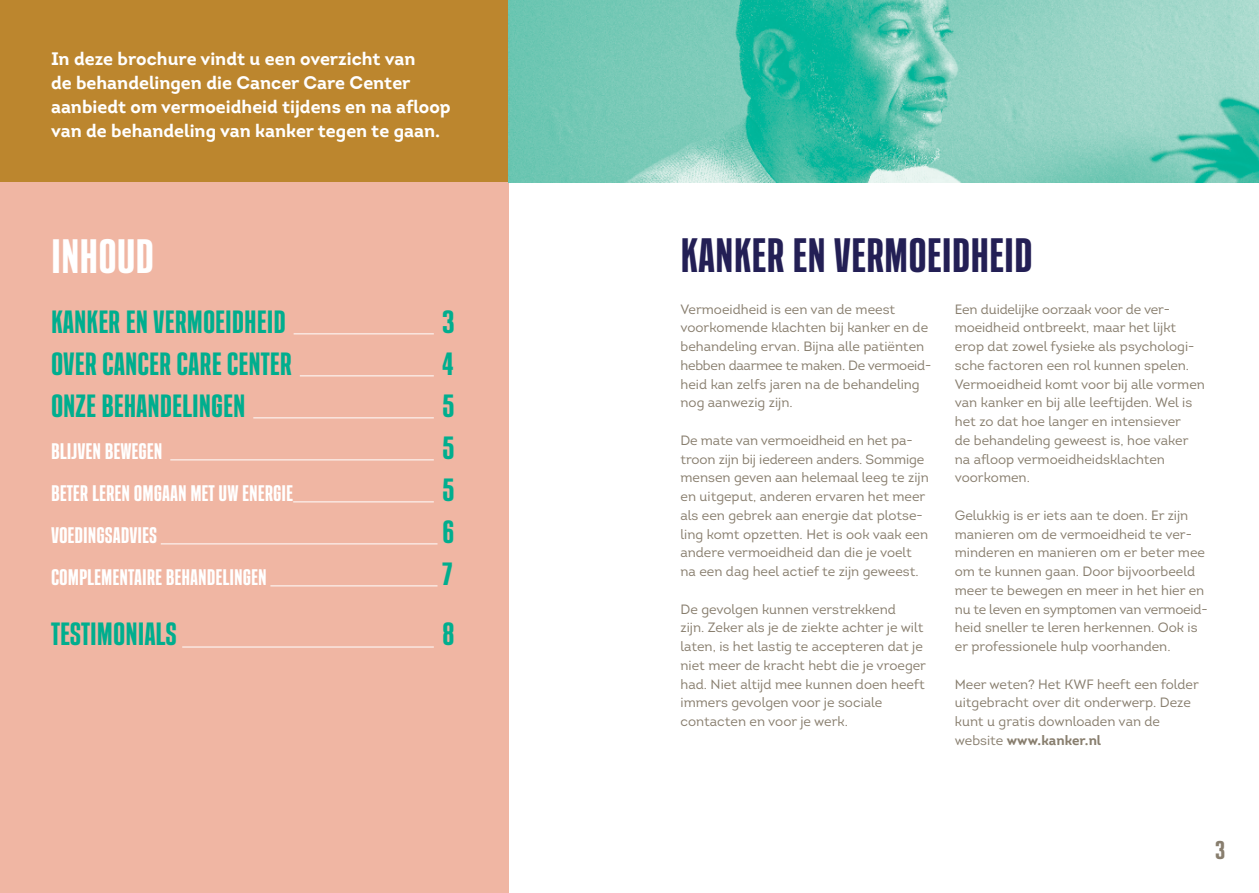
<style>
.page{position:relative;width:1259px;height:893px;background:#fff}
.page>*{position:absolute;margin:0;border:0;box-sizing:border-box;transform-origin:0 0}
.t1{font:800 condensed 45px "HK Compression";color:#231f55}
.t2{font:800 condensed 45px "HK Compression";color:#fff}
.t3{font:800 condensed 30px "HK Compression";color:#00ae8e}
.t4{font:800 condensed 24px "HK Compression";color:#887e6e}
.t5{font:800 condensed 21px "HK Compression";color:#fff}
.t6{font:700 18px/24px "Intro";color:#fff}
.t7{font:13.5px/18.8px "Intro";color:#887e6e}
.s1{font-weight:700}
</style>
<div class="page">
<div style="left:0;top:0;width:508px;height:182px;background:#bc862e"></div>
<div style="left:0;top:182px;width:508px;height:711px;background:#f0b6a3"></div>
<hr style="left:294px;top:333px;width:140px;height:1px;background:#fff">
<hr style="left:300px;top:375px;width:134px;height:1px;background:#fff">
<hr style="left:253px;top:417px;width:181px;height:1px;background:#fff">
<hr style="left:170px;top:459px;width:264px;height:1px;background:#fff">
<hr style="left:293px;top:501px;width:141px;height:1px;background:#fff">
<hr style="left:161px;top:543px;width:276px;height:1px;background:#fff">
<hr style="left:270px;top:585px;width:167px;height:1px;background:#fff">
<hr style="left:182px;top:647px;width:252px;height:1px;background:#fff">
<img style="left:508px;top:0;width:751px;height:182px">
<h3 class="t6" style="left:51px;top:46px;width:401px">In deze brochure vindt u een overzicht van<br>de behandelingen die Cancer Care Center aanbiedt om vermoeidheid tijdens en na afloop van de behandeling van kanker tegen te gaan.</h3>
<h1 class="t2" style="left:51px;top:227px;width:105px">INHOUD</h1>
<h2 class="t3" style="left:51px;top:303px;width:236px">KANKER EN VERMOEIDHEID</h2>
<h2 class="t3" style="left:442px;top:303px;width:13px">3</h2>
<h2 class="t3" style="left:51px;top:345px;width:242px">OVER CANCER CARE CENTER</h2>
<h2 class="t3" style="left:442px;top:345px;width:12px">4</h2>
<h2 class="t3" style="left:51px;top:387px;width:196px">ONZE BEHANDELINGEN</h2>
<h2 class="t3" style="left:442px;top:387px;width:13px">5</h2>
<h3 class="t5" style="left:51px;top:438px;width:113px">BLIJVEN BEWEGEN</h3>
<h2 class="t3" style="left:442px;top:429px;width:13px">5</h2>
<h3 class="t5" style="left:51px;top:480px;width:244px">BETER LEREN OMGAAN MET UW ENERGIE</h3>
<h2 class="t3" style="left:442px;top:471px;width:13px">5</h2>
<h3 class="t5" style="left:51px;top:522px;width:107px">VOEDINGSADVIES</h3>
<h2 class="t3" style="left:442px;top:513px;width:13px">6</h2>
<h3 class="t5" style="left:51px;top:564px;width:217px">COMPLEMENTAIRE BEHANDELINGEN</h3>
<h2 class="t3" style="left:442px;top:555px;width:11px">7</h2>
<h2 class="t3" style="left:51px;top:615px;width:127px">TESTIMONIALS</h2>
<h2 class="t3" style="left:442px;top:615px;width:13px">8</h2>
<h1 class="t1" style="left:680px;top:227px;width:354px">KANKER EN VERMOEIDHEID</h1>
<p class="t7" style="left:680px;top:300px;width:252px">Vermoeidheid is een van de meest voorkomende klachten bij kanker en de behandeling ervan. Bijna alle patiënten hebben daarmee te maken. De vermoeid&shy;heid kan zelfs jaren na de behandeling nog aanwezig zijn.</p>
<p class="t7" style="left:680px;top:431px;width:250px">De mate van vermoeidheid en het pa&shy;troon zijn bij iedereen anders. Sommige mensen geven aan helemaal leeg te zijn en uitgeput, anderen ervaren het meer als een gebrek aan energie dat plotse&shy;ling komt opzetten. Het is ook vaak een andere vermoeidheid dan die je voelt na een dag heel actief te zijn geweest.</p>
<p class="t7" style="left:680px;top:600px;width:247px">De gevolgen kunnen verstrekkend<br>zijn. Zeker als je de ziekte achter je wilt laten, is het lastig te accepteren dat je niet meer de kracht hebt die je vroeger had. Niet altijd mee kunnen doen heeft immers gevolgen voor je sociale contacten en voor je werk.</p>
<p class="t7" style="left:955px;top:300px;width:251px">Een duidelijke oorzaak voor de ver&shy;moeidheid ontbreekt, maar het lijkt erop dat zowel fysieke als psychologi&shy;sche factoren een rol kunnen spelen.<br>Vermoeidheid komt voor bij alle vormen van kanker en bij alle leeftijden. Wel is het zo dat hoe langer en intensiever<br>de behandeling geweest is, hoe vaker na afloop vermoeidheidsklachten voorkomen.</p>
<p class="t7" style="left:955px;top:506px;width:252px">Gelukkig is er iets aan te doen. Er zijn manieren om de vermoeidheid te ver&shy;minderen en manieren om er beter mee om te kunnen gaan. Door bijvoorbeeld meer te bewegen en meer in het hier en nu te leven en symptomen van vermoeid-- heid sneller te leren herkennen. Ook is er professionele hulp voorhanden.</p>
<p class="t7" style="left:955px;top:675px;width:245px">Meer weten? Het KWF heeft een folder uitgebracht over dit onderwerp. Deze kunt u gratis downloaden van de website <span class="s1">www.kanker.nl</span></p>
<h3 class="t4" style="left:1215px;top:835px;width:11px">3</h3>
</div>
